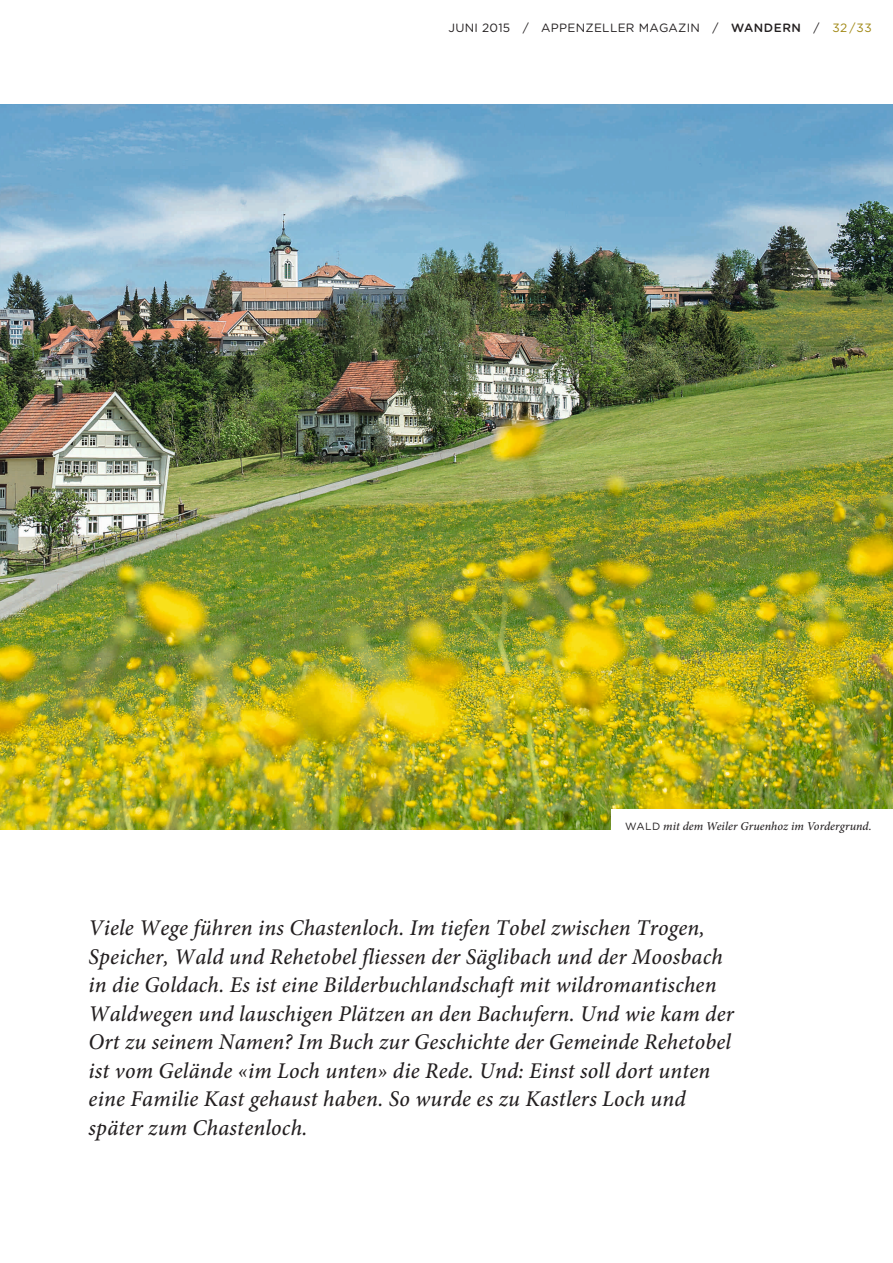
<style>
.page{position:relative;width:893px;height:1263px;background:#fff}
.page>*{position:absolute;margin:0;border:0;box-sizing:border-box;transform-origin:0 0}
.t1{font:italic 500 22.5px/28.5px "Minion Pro";letter-spacing:.01em;color:#231f20}
.t2{font:12px "Gotham Rounded";letter-spacing:.02em;color:#231f20}
.t3{font:italic 500 12px "Minion Pro";letter-spacing:.005em;color:#231f20}
.s1{font-weight:500}
.s2{color:#a08712}
.s3{font-family:"Gotham Rounded";font-weight:400;font-style:normal;font-size:10.5px}
</style>
<div class="page">
<img style="left:0;top:104px;width:893px;height:726px">
<div style="left:611px;top:809px;width:282px;height:55px;background:#fff"></div>
<p class="t2" style="left:449px;top:19px;width:425px">JUNI 2015 / APPENZELLER MAGAZIN / <span class="s1">WANDERN</span> / <span class="s2">32 / 33</span></p>
<p class="t3" style="left:625px;top:818px;width:248px"><span class="s3">WALD</span> mit dem Weiler Gruenhoz im Vordergrund.</p>
<p class="t1" style="left:89px;top:913px;width:647px">Viele Wege führen ins Chastenloch. Im tiefen Tobel zwischen Trogen, Speicher, Wald und Rehetobel fliessen der Säglibach und der Moosbach in die Goldach. Es ist eine Bilderbuchlandschaft mit wildromantischen Waldwegen und lauschigen Plätzen an den Bachufern. Und wie kam der Ort zu seinem Namen? Im Buch zur Geschichte der Gemeinde Rehetobel ist vom Gelände «im Loch unten» die Rede. Und: Einst soll dort unten eine Familie Kast gehaust haben. So wurde es zu Kastlers Loch und später zum Chastenloch.</p>
</div>
